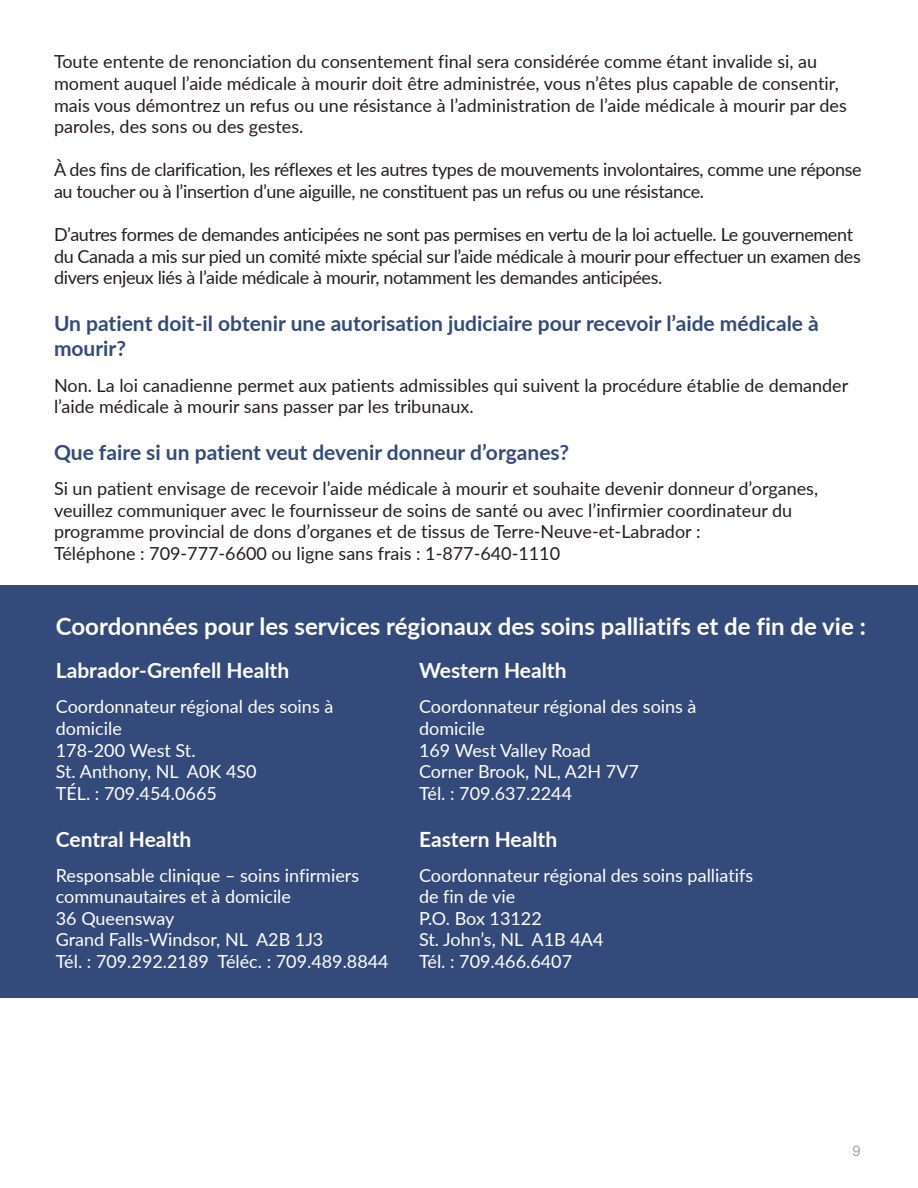
<style>
.page{position:relative;width:918px;height:1188px;background:#fff}
.page>*{position:absolute;margin:0;border:0;box-sizing:border-box;transform-origin:0 0}
.t1{font:700 24px "Lato";color:#fff}
.Sub_Header{font:700 21px/25.2px "Lato";color:#334a7a}
.Sub_Header-2{font:700 21px "Lato";color:#fff}
.t2{font:18px/21.6px "Lato";color:#231f20}
.t3{font:18px/21.6px "Lato";letter-spacing:-.02em;color:#231f20}
.hyperlink{font:18px/21.6px "Lato";color:#fff}
.t4{font:15px "Helvetica";color:#a8adb0}
</style>
<div class="page">
<div style="left:0;top:585px;width:918px;height:413px;background:#334a7a"></div>
<p class="t2" style="left:54px;top:50px;width:794px">Toute entente de renonciation du consentement final sera considérée comme étant invalide si, au moment auquel l’aide médicale à mourir doit être administrée, vous n’êtes plus capable de consentir, mais vous démontrez un refus ou une résistance à l’administration de l’aide médicale à mourir par des paroles, des sons ou des gestes.</p>
<p class="t3" style="left:54px;top:158px;width:809px">À des fins de clarification, les réflexes et les autres types de mouvements involontaires, comme une réponse au toucher ou à l’insertion d’une aiguille, ne constituent pas un refus ou une résistance.</p>
<p class="t3" style="left:54px;top:223px;width:808px">D’autres formes de demandes anticipées ne sont pas permises en vertu de la loi actuelle. Le gouvernement du Canada a mis sur pied un comité mixte spécial sur l’aide médicale à mourir pour effectuer un examen des divers enjeux liés à l’aide médicale à mourir, notamment les demandes anticipées.</p>
<p class="Sub_Header" style="left:54px;top:310px;width:766px">Un patient doit-il obtenir une autorisation judiciaire pour recevoir l’aide médicale à mourir?</p>
<p class="t2" style="left:54px;top:373px;width:796px">Non. La loi canadienne permet aux patients admissibles qui suivent la procédure établie de demander l’aide médicale à mourir sans passer par les tribunaux.</p>
<p class="Sub_Header" style="left:54px;top:439px;width:517px">Que faire si un patient veut devenir donneur d’organes?</p>
<p class="t2" style="left:54px;top:477px;width:766px">Si un patient envisage de recevoir l’aide médicale à mourir et souhaite devenir donneur d’organes, veuillez communiquer avec le fournisseur de soins de santé ou avec l’infirmier coordinateur du programme provincial de dons d’organes et de tissus de Terre-Neuve-et-Labrador :</p>
<p class="t2" style="left:54px;top:542px;width:508px">Téléphone : 709-777-6600 ou ligne sans frais : 1-877-640-1110</p>
<p class="t1" style="left:56px;top:608px;width:812px">Coordonnées pour les services régionaux des soins palliatifs et de fin de vie :</p>
<p class="Sub_Header-2" style="left:56px;top:655px;width:235px">Labrador-Grenfell Health</p>
<p class="hyperlink" style="left:56px;top:695px;width:279px">Coordonnateur régional des soins à domicile</p>
<p class="hyperlink" style="left:56px;top:738px;width:141px">178-200 West St.</p>
<p class="hyperlink" style="left:56px;top:760px;width:202px">St. Anthony, NL A0K 4S0</p>
<p class="hyperlink" style="left:56px;top:782px;width:163px">TÉL. : 709.454.0665</p>
<p class="Sub_Header-2" style="left:56px;top:823px;width:137px">Central Health</p>
<p class="hyperlink" style="left:56px;top:864px;width:305px">Responsable clinique – soins infirmiers communautaires et à domicile</p>
<p class="hyperlink" style="left:56px;top:907px;width:120px">36 Queensway</p>
<p class="hyperlink" style="left:56px;top:928px;width:269px">Grand Falls-Windsor, NL A2B 1J3</p>
<p class="hyperlink" style="left:56px;top:950px;width:334px">Tél. : 709.292.2189 Téléc. : 709.489.8844</p>
<p class="Sub_Header-2" style="left:419px;top:655px;width:149px">Western Health</p>
<p class="hyperlink" style="left:419px;top:695px;width:279px">Coordonnateur régional des soins à domicile</p>
<p class="hyperlink" style="left:419px;top:738px;width:173px">169 West Valley Road</p>
<p class="hyperlink" style="left:419px;top:760px;width:221px">Corner Brook, NL, A2H 7V7</p>
<p class="hyperlink" style="left:419px;top:782px;width:155px">Tél. : 709.637.2244</p>
<p class="Sub_Header-2" style="left:419px;top:823px;width:140px">Eastern Health</p>
<p class="hyperlink" style="left:419px;top:864px;width:336px">Coordonnateur régional des soins palliatifs de fin de vie</p>
<p class="hyperlink" style="left:419px;top:907px;width:124px">P.O. Box 13122</p>
<p class="hyperlink" style="left:419px;top:928px;width:186px">St. John’s, NL A1B 4A4</p>
<p class="hyperlink" style="left:419px;top:950px;width:155px">Tél. : 709.466.6407</p>
<p class="t4" style="left:852px;top:1140px;width:10px">9</p>
</div>
